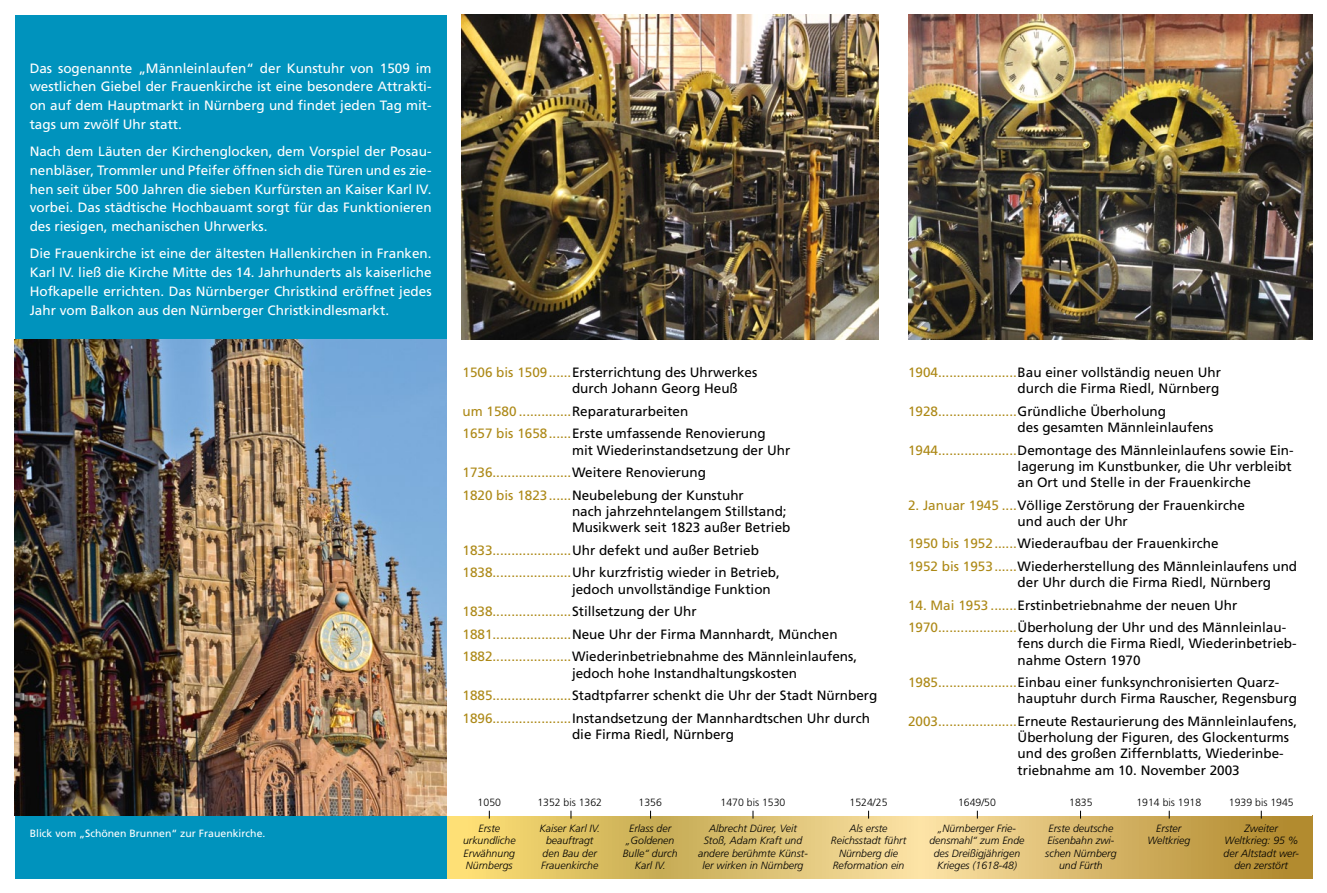
<style>
.page{position:relative;width:1327px;height:893px;background:#fff}
.page>*{position:absolute;margin:0;border:0;box-sizing:border-box;transform-origin:0 0}
.t1{font:13.5px/16.2px "Frutiger";color:#000}
.t2{font:13.5px/18.8px "Frutiger";color:#fff;text-align:justify}
.t3{font:italic 300 10.5px/12.6px "Frutiger";color:#000;text-align:center}
.t4{font:300 10.5px "Frutiger";color:#000}
.t5{font:10.5px "Frutiger";color:#fff}
.s1{color:#ad8917}
</style>
<div class="page">
<svg style="left:446px;top:815px;width:866px;height:63px;background:#dcbf6e"></svg>
<div style="left:15px;top:15px;width:431px;height:863px;background:#0093bd"></div>
<img style="left:15px;top:339px;width:431px;height:476px">
<img style="left:461px;top:15px;width:417px;height:324px">
<img style="left:908px;top:15px;width:404px;height:324px">
<p class="t2" style="left:30px;top:59px;width:403px">Das sogenannte „Männleinlaufen“ der Kunstuhr von 1509 im westlichen Giebel der Frauenkirche ist eine besondere Attrakti&shy;on auf dem Hauptmarkt in Nürnberg und findet jeden Tag mit&shy;tags um zwölf Uhr statt.</p>
<p class="t2" style="left:30px;top:142px;width:403px">Nach dem Läuten der Kirchenglocken, dem Vorspiel der Posau&shy;nenbläser, Trommler und Pfeifer öffnen sich die Türen und es zie&shy;hen seit über 500 Jahren die sieben Kurfürsten an Kaiser Karl IV. vorbei. Das städtische Hochbauamt sorgt für das Funktionieren des riesigen, mechanischen Uhrwerks.</p>
<p class="t2" style="left:30px;top:244px;width:403px">Die Frauenkirche ist eine der ältesten Hallenkirchen in Franken.<br>Karl IV. ließ die Kirche Mitte des 14. Jahrhunderts als kaiserliche Hofkapelle errichten. Das Nürnberger Christkind eröffnet jedes Jahr vom Balkon aus den Nürnberger Christkindlesmarkt.</p>
<p class="t5" style="left:30px;top:827px;width:237px">Blick vom „Schönen Brunnen“ zur Frauenkirche.</p>
<p class="t1" style="left:572px;top:364px;width:187px;text-indent:-109px"><span class="s1">1506 bis 1509......</span>Ersterrichtung des Uhrwerkes durch Johann Georg Heuß</p>
<p class="t1" style="left:462px;top:400px;width:305px;line-height:22.5px"><span class="s1">um 1580 ..............</span>Reparaturarbeiten<br><span class="s1">1657 bis 1658......</span>Erste umfassende Renovierung</p>
<p class="t1" style="left:462px;top:439px;width:329px;line-height:22.5px;text-indent:109px">mit Wiederinstandsetzung der Uhr<br><span class="s1">1736.....................</span>Weitere Renovierung<br><span class="s1">1820 bis 1823......</span>Neubelebung der Kunstuhr</p>
<p class="t1" style="left:572px;top:503px;width:220px">nach jahrzehntelangem Stillstand;<br>Musikwerk seit 1823 außer Betrieb</p>
<p class="t1" style="left:462px;top:539px;width:319px;line-height:22.5px"><span class="s1">1833.....................</span>Uhr defekt und außer Betrieb<br><span class="s1">1838.....................</span>Uhr kurzfristig wieder in Betrieb,</p>
<p class="t1" style="left:462px;top:578px;width:396px;line-height:22.5px;text-indent:109px">jedoch unvollständige Funktion <span class="s1">1838.....................</span>Stillsetzung der Uhr<br><span class="s1">1881.....................</span>Neue Uhr der Firma Mannhardt, München <span class="s1">1882.....................</span>Wiederinbetriebnahme des Männleinlaufens,</p>
<p class="t1" style="left:462px;top:662px;width:416px;line-height:22.5px;text-indent:109px">jedoch hohe Instandhaltungskosten<br><span class="s1">1885.....................</span>Stadtpfarrer schenkt die Uhr der Stadt Nürnberg<br><span class="s1">1896.....................</span>Instandsetzung der Mannhardtschen Uhr durch</p>
<p class="t1" style="left:572px;top:726px;width:164px">die Firma Riedl, Nürnberg</p>
<p class="t1" style="left:908px;top:364px;width:314px;text-align:right"><span class="s1">1904.....................</span>Bau einer vollständig neuen Uhr durch die Firma Riedl, Nürnberg</p>
<p class="t1" style="left:1017px;top:403px;width:197px;text-indent:-109px"><span class="s1">1928.....................</span>Gründliche Überholung<br>des gesamten Männleinlaufens</p>
<p class="t1" style="left:1017px;top:442px;width:278px;text-indent:-109px"><span class="s1">1944.....................</span>Demontage des Männleinlaufens sowie Ein&shy;lagerung im Kunstbunker, die Uhr verbleibt an Ort und Stelle in der Frauenkirche</p>
<p class="t1" style="left:908px;top:497px;width:338px;text-align:center"><span class="s1">2. Januar 1945 ....</span>Völlige Zerstörung der Frauenkirche und auch der Uhr</p>
<p class="t1" style="left:908px;top:532px;width:391px;line-height:22.5px"><span class="s1">1950 bis 1952......</span>Wiederaufbau der Frauenkirche<br><span class="s1">1952 bis 1953......</span>Wiederherstellung des Männleinlaufens und</p>
<p class="t1" style="left:1017px;top:574px;width:255px">der Uhr durch die Firma Riedl, Nürnberg</p>
<p class="t1" style="left:908px;top:594px;width:380px;line-height:22.5px"><span class="s1">14. Mai 1953 .......</span>Erstinbetriebnahme der neuen Uhr<br><span class="s1">1970.....................</span>Überholung der Uhr und des Männleinlau-</p>
<p class="t1" style="left:1017px;top:636px;width:281px">fens durch die Firma Riedl, Wiederinbetrieb&shy;nahme Ostern 1970</p>
<p class="t1" style="left:1017px;top:674px;width:281px;text-indent:-109px"><span class="s1">1985.....................</span>Einbau einer funksynchronisierten Quarz&shy;hauptuhr durch Firma Rauscher, Regensburg</p>
<p class="t1" style="left:1017px;top:713px;width:281px;text-indent:-109px"><span class="s1">2003.....................</span>Erneute Restaurierung des Männleinlaufens, Überholung der Figuren, des Glockenturms und des großen Ziffernblatts, Wiederinbe&shy;triebnahme am 10. November 2003</p>
<p class="t4" style="left:478px;top:797px;width:25px">1050</p>
<p class="t4" style="left:537px;top:797px;width:66px">1352 bis 1362</p>
<p class="t4" style="left:638px;top:797px;width:25px">1356</p>
<p class="t4" style="left:720px;top:797px;width:66px">1470 bis 1530</p>
<p class="t4" style="left:849px;top:797px;width:39px">1524/25</p>
<p class="t4" style="left:958px;top:797px;width:39px">1649/50</p>
<p class="t4" style="left:1069px;top:797px;width:25px">1835</p>
<p class="t4" style="left:1136px;top:797px;width:66px">1914 bis 1918</p>
<p class="t4" style="left:1229px;top:797px;width:66px">1939 bis 1945</p>
<p class="t3" style="left:463px;top:822px;width:54px">Erste urkundliche<br>Erwähnung<br>Nürnbergs</p>
<p class="t3" style="left:539px;top:822px;width:62px">Kaiser Karl IV. beauftragt den Bau der<br>Frauenkirche</p>
<p class="t3" style="left:623px;top:822px;width:56px">Erlass der „Goldenen<br>Bulle“ durch<br>Karl IV.</p>
<p class="t3" style="left:698px;top:822px;width:111px">Albrecht Dürer, Veit<br>Stoß, Adam Kraft und andere berühmte Künst&shy;ler wirken in Nürnberg</p>
<p class="t3" style="left:831px;top:822px;width:77px">Als erste<br>Reichsstadt führt<br>Nürnberg die<br>Reformation ein</p>
<p class="t3" style="left:929px;top:822px;width:97px">„Nürnberger Frie&shy;densmahl“ zum Ende des Dreißigjährigen<br>Krieges (1618-48)</p>
<p class="t3" style="left:1045px;top:822px;width:73px">Erste deutsche<br>Eisenbahn zwi&shy;schen Nürnberg und Fürth</p>
<p class="t3" style="left:1147px;top:822px;width:44px">Erster<br>Weltkrieg</p>
<p class="t3" style="left:1223px;top:822px;width:77px">Zweiter<br>Weltkrieg: 95 % der Altstadt wer&shy;den zerstört</p>
</div>
